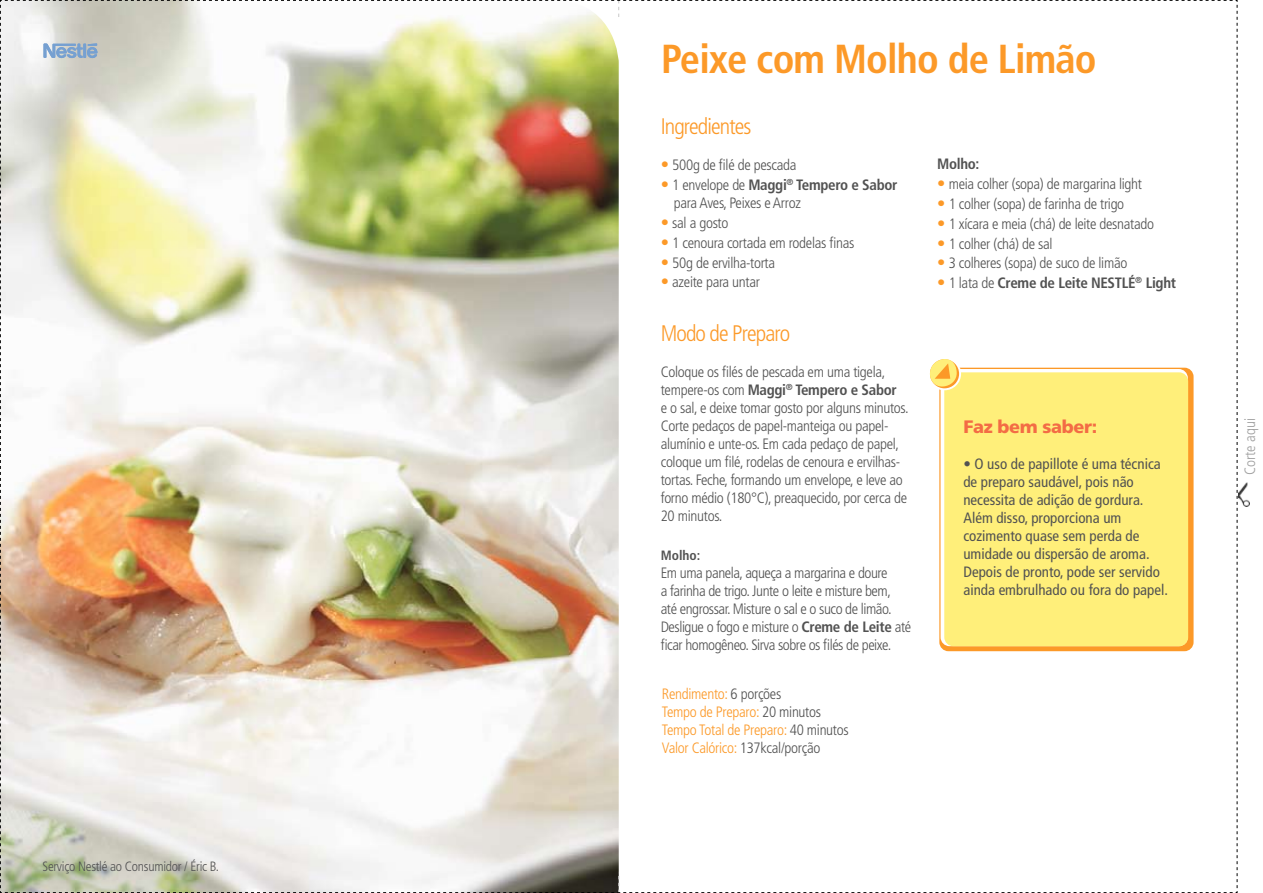
<style>
.page{position:relative;width:1263px;height:893px;background:#fff}
.page>*{position:absolute;margin:0;border:0;box-sizing:border-box;transform-origin:0 0}
.t1{font:700 condensed 40.5px "Frutiger";letter-spacing:-.02em;color:#fc9928}
.t2{font:300 condensed 22.5px "Frutiger";letter-spacing:-.04em;color:#fc9928}
.t3{font:900 18px "Frutiger";letter-spacing:-.02em;color:#f36c45}
.t4{font:300 condensed 15px/18px "Frutiger";letter-spacing:-.02em;color:#525252}
.t5{font:condensed 15px/18px "Frutiger";color:#525252}
.t6{font:300 condensed 15px/18px "Frutiger";letter-spacing:-.02em;color:#fc9928}
.t7{font:700 condensed 15px "Frutiger";letter-spacing:-.02em;color:#525252}
.t8{font:300 condensed 15px "Frutiger";color:#9f9f9f}
.t9{font:300 condensed 13.5px "Frutiger";letter-spacing:-.02em;color:#525252}
.t10{font:700 condensed 13.5px "Frutiger";color:#525252}
.s1{font-size:16.5px;color:#fc9928}
.s2{font-weight:700}
.s3{color:#525252}
.s4{font-weight:300;font-size:16.5px;color:#fc9928}
.s5{font-weight:300}
</style>
<div class="page">
<img style="left:1238px;top:483px;width:11px;height:24px">
<img style="left:0;top:0;width:1238px;height:893px">
<p class="t9" style="left:43px;top:858px;width:178px">Serviço Nestlé ao Consumidor / Éric B.</p>
<h1 class="t1" style="left:661px;top:35px;width:437px">Peixe com Molho de Limão</h1>
<h2 class="t2" style="left:661px;top:114px;width:92px">Ingredientes</h2>
<p class="t4" style="left:661px;top:156px;width:137px"><span class="s1">•</span> 500g de filé de pescada</p>
<p class="t4" style="left:674px;top:176px;width:225px;text-indent:-13px"><span class="s1">•</span> 1 envelope de <span class="s2">Maggi</span><sup>®</sup> <span class="s2">Tempero e Sabor </span>para Aves, Peixes e Arroz</p>
<p class="t4" style="left:661px;top:214px;width:69px"><span class="s1">•</span> sal a gosto</p>
<p class="t4" style="left:661px;top:234px;width:195px"><span class="s1">•</span> 1 cenoura cortada em rodelas finas</p>
<p class="t4" style="left:661px;top:254px;width:116px"><span class="s1">•</span> 50g de ervilha-torta</p>
<p class="t4" style="left:661px;top:273px;width:101px"><span class="s1">•</span> azeite para untar</p>
<h2 class="t2" style="left:661px;top:321px;width:131px">Modo de Preparo</h2>
<p class="t4" style="left:661px;top:363px;width:249px">Coloque os filés de pescada em uma tigela, tempere-os com <span class="s2">Maggi</span><sup>®</sup> <span class="s2">Tempero e Sabor<br></span>e o sal, e deixe tomar gosto por alguns minutos.<br>Corte pedaços de papel-manteiga ou papel&shy;alumínio e unte-os. Em cada pedaço de papel, coloque um filé, rodelas de cenoura e ervilhas&shy;tortas. Feche, formando um envelope, e leve ao forno médio (180°C), preaquecido, por cerca de 20 minutos.</p>
<p class="t10" style="left:661px;top:548px;width:41px">Molho:</p>
<p class="t4" style="left:661px;top:564px;width:252px">Em uma panela, aqueça a margarina e doure<br>a farinha de trigo. Junte o leite e misture bem,<br>até engrossar. Misture o sal e o suco de limão.<br>Desligue o fogo e misture o <span class="s2">Creme de Leite</span> até ficar homogêneo. Sirva sobre os filés de peixe.</p>
<p class="t6" style="left:662px;top:685px;width:188px">Rendimento: <span class="s3">6 porções<br></span>Tempo de Preparo: <span class="s3">20 minutos<br></span>Tempo Total de Preparo: <span class="s3">40 minutos<br></span>Valor Calórico: <span class="s3">137kcal/porção</span></p>
<p class="t7" style="left:937px;top:155px;width:44px">Molho:</p>
<p class="t4" style="left:937px;top:175px;width:206px"><span class="s1">•</span> meia colher (sopa) de margarina light</p>
<p class="t4" style="left:937px;top:195px;width:189px"><span class="s1">•</span> 1 colher (sopa) de farinha de trigo</p>
<p class="t4" style="left:937px;top:215px;width:218px"><span class="s1">•</span> 1 xícara e meia (chá) de leite desnatado</p>
<p class="t4" style="left:937px;top:235px;width:117px"><span class="s1">•</span> 1 colher (chá) de sal</p>
<p class="t4" style="left:937px;top:254px;width:192px"><span class="s1">•</span> 3 colheres (sopa) de suco de limão</p>
<p class="t7" style="left:937px;top:274px;width:241px"><span class="s4">•</span> <span class="s5">1 lata de</span> Creme de Leite NESTLÉ<sup>®</sup> Light</p>
<p class="t3" style="left:963px;top:416px;width:135px">Faz bem saber:</p>
<p class="t5" style="left:963px;top:455px;width:206px">• O uso de papillote é uma técnica de preparo saudável, pois não necessita de adição de gordura.<br>Além disso, proporciona um cozimento quase sem perda de umidade ou dispersão de aroma.<br>Depois de pronto, pode ser servido ainda embrulhado ou fora do papel.</p>
<p class="t8" style="left:1241px;top:475px;width:58px;rotate:-90deg">Corte aqui</p>
</div>
